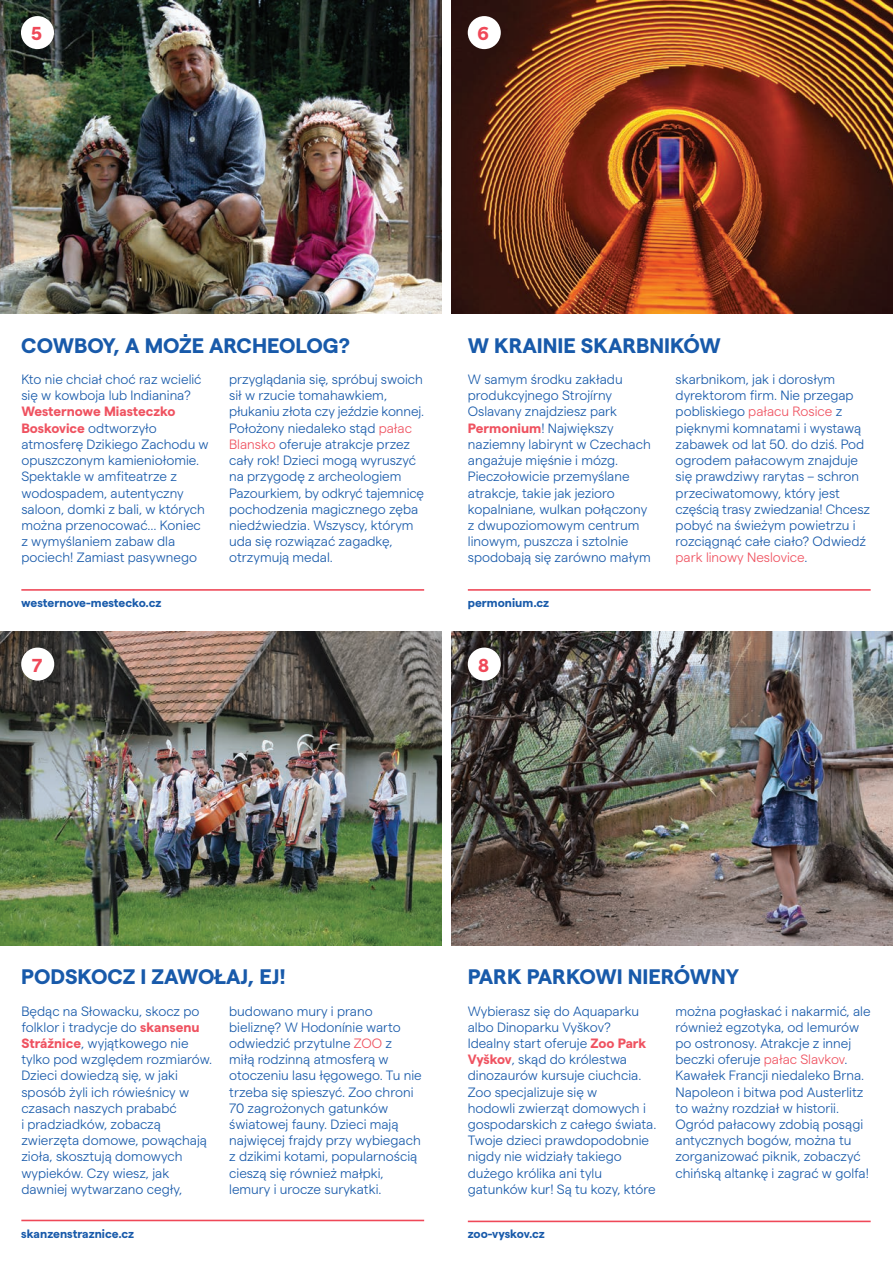
<style>
.page{position:relative;width:893px;height:1263px;background:#fff}
.page>*{position:absolute;margin:0;border:0;box-sizing:border-box;transform-origin:0 0}
.t1{font:700 21px "Matter SQ";color:#185aaa}
.t2{font:700 18.75px "Matter SQ";color:#ef4858}
.t3{font:300 13.5px/16.2px "Matter SQ";color:#185aaa}
.t4{font:700 12px "Matter";color:#185aaa}
.s1{font-weight:700;color:#ef5260}
.s2{color:#ef5260}
</style>
<div class="page">
<img style="left:0;top:0;width:441px;height:314px">
<img style="left:452px;top:0;width:441px;height:314px">
<hr style="left:21px;top:589px;width:403px;height:2px;background:#ef4858">
<hr style="left:468px;top:589px;width:403px;height:2px;background:#ef4858">
<div style="left:21px;top:16px;width:33px;height:33px;background:#fff;border-radius:50%"></div>
<div style="left:468px;top:16px;width:33px;height:33px;background:#fff;border-radius:50%"></div>
<img style="left:0;top:631px;width:441px;height:314px">
<img style="left:452px;top:631px;width:441px;height:314px">
<hr style="left:468px;top:1220px;width:403px;height:2px;background:#ef4858">
<hr style="left:21px;top:1220px;width:403px;height:1px;background:#ef4858">
<div style="left:21px;top:648px;width:33px;height:33px;background:#fff;border-radius:50%"></div>
<div style="left:468px;top:648px;width:33px;height:33px;background:#fff;border-radius:50%"></div>
<p class="t2" style="left:31px;top:20px;width:12px">5</p>
<p class="t2" style="left:478px;top:20px;width:13px">6</p>
<p class="t1" style="left:21px;top:330px;width:330px">COWBOY, A MOŻE ARCHEOLOG?</p>
<p class="t1" style="left:468px;top:330px;width:255px">W KRAINIE SKARBNIKÓW</p>
<p class="t3" style="left:21px;top:370px;width:189px">Kto nie chciał choć raz wcielić się w kowboja lub Indianina?<br><span class="s1">Westernowe Miasteczko<br>Boskovice</span> odtworzyło atmosferę Dzikiego Zachodu w opuszczonym kamieniołomie.<br>Spektakle w amfiteatrze z wodospadem, autentyczny saloon, domki z bali, w których można przenocować… Koniec z wymyślaniem zabaw dla pociech! Zamiast pasywnego</p>
<p class="t3" style="left:229px;top:370px;width:197px">przyglądania się, spróbuj swoich sił w rzucie tomahawkiem, płukaniu złota czy jeździe konnej.<br>Położony niedaleko stąd <span class="s2">pałac<br>Blansko</span> oferuje atrakcje przez cały rok! Dzieci mogą wyruszyć na przygodę z archeologiem<br>Pazourkiem, by odkryć tajemnicę pochodzenia magicznego zęba niedźwiedzia. Wszyscy, którym uda się rozwiązać zagadkę, otrzymują medal.</p>
<p class="t3" style="left:468px;top:370px;width:185px">W samym środku zakładu produkcyjnego Strojírny<br>Oslavany znajdziesz park<br><span class="s1">Permonium</span>! Największy naziemny labirynt w Czechach angażuje mięśnie i mózg.<br>Pieczołowicie przemyślane atrakcje, takie jak jezioro kopalniane, wulkan połączony z dwupoziomowym centrum linowym, puszcza i sztolnie spodobają się zarówno małym</p>
<p class="t3" style="left:676px;top:370px;width:196px">skarbnikom, jak i dorosłym dyrektorom firm. Nie przegap pobliskiego <span class="s2">pałacu Rosice</span> z pięknymi komnatami i wystawą zabawek od lat 50. do dziś. Pod ogrodem pałacowym znajduje się prawdziwy rarytas – schron przeciwatomowy, który jest częścią trasy zwiedzania! Chcesz pobyć na świeżym powietrzu i rozciągnąć całe ciało? Odwiedź <span class="s2">park linowy Neslovice</span>.</p>
<p class="t4" style="left:21px;top:594px;width:142px">westernove-mestecko.cz</p>
<p class="t4" style="left:468px;top:594px;width:83px">permonium.cz</p>
<p class="t2" style="left:32px;top:651px;width:12px">7</p>
<p class="t2" style="left:478px;top:651px;width:12px">8</p>
<p class="t1" style="left:21px;top:961px;width:266px">PODSKOCZ I ZAWOŁAJ, EJ!</p>
<p class="t1" style="left:468px;top:961px;width:273px">PARK PARKOWI NIERÓWNY</p>
<p class="t3" style="left:21px;top:1002px;width:192px">Będąc na Słowacku, skocz po folklor i tradycje do <span class="s1">skansenu<br>Strážnice</span>, wyjątkowego nie tylko pod względem rozmiarów.<br>Dzieci dowiedzą się, w jaki sposób żyli ich rówieśnicy w czasach naszych prababć<br>i pradziadków, zobaczą zwierzęta domowe, powąchają zioła, skosztują domowych wypieków. Czy wiesz, jak dawniej wytwarzano cegły,</p>
<p class="t3" style="left:229px;top:1002px;width:194px">budowano mury i prano bieliznę? W Hodonínie warto odwiedzić przytulne <span class="s2">ZOO</span> z<br>miłą rodzinną atmosferą w otoczeniu lasu łęgowego. Tu nie trzeba się spieszyć. Zoo chroni<br>70 zagrożonych gatunków światowej fauny. Dzieci mają najwięcej frajdy przy wybiegach z dzikimi kotami, popularnością cieszą się również małpki, lemury i urocze surykatki.</p>
<p class="t3" style="left:468px;top:1002px;width:190px">Wybierasz się do Aquaparku albo Dinoparku Vyškov?<br>Idealny start oferuje <span class="s1">Zoo Park<br>Vyškov</span>, skąd do królestwa dinozaurów kursuje ciuchcia.<br>Zoo specjalizuje się w<br>hodowli zwierząt domowych i gospodarskich z całego świata.<br>Twoje dzieci prawdopodobnie nigdy nie widziały takiego dużego królika ani tylu gatunków kur! Są tu kozy, które</p>
<p class="t3" style="left:675px;top:1002px;width:197px">można pogłaskać i nakarmić, ale również egzotyka, od lemurów po ostronosy. Atrakcje z innej beczki oferuje <span class="s2">pałac Slavkov</span>.<br>Kawałek Francji niedaleko Brna.<br>Napoleon i bitwa pod Austerlitz to ważny rozdział w historii.<br>Ogród pałacowy zdobią posągi antycznych bogów, można tu zorganizować piknik, zobaczyć chińską altankę i zagrać w golfa!</p>
<p class="t4" style="left:21px;top:1225px;width:114px">skanzenstraznice.cz</p>
<p class="t4" style="left:468px;top:1225px;width:79px">zoo-vyskov.cz</p>
</div>
